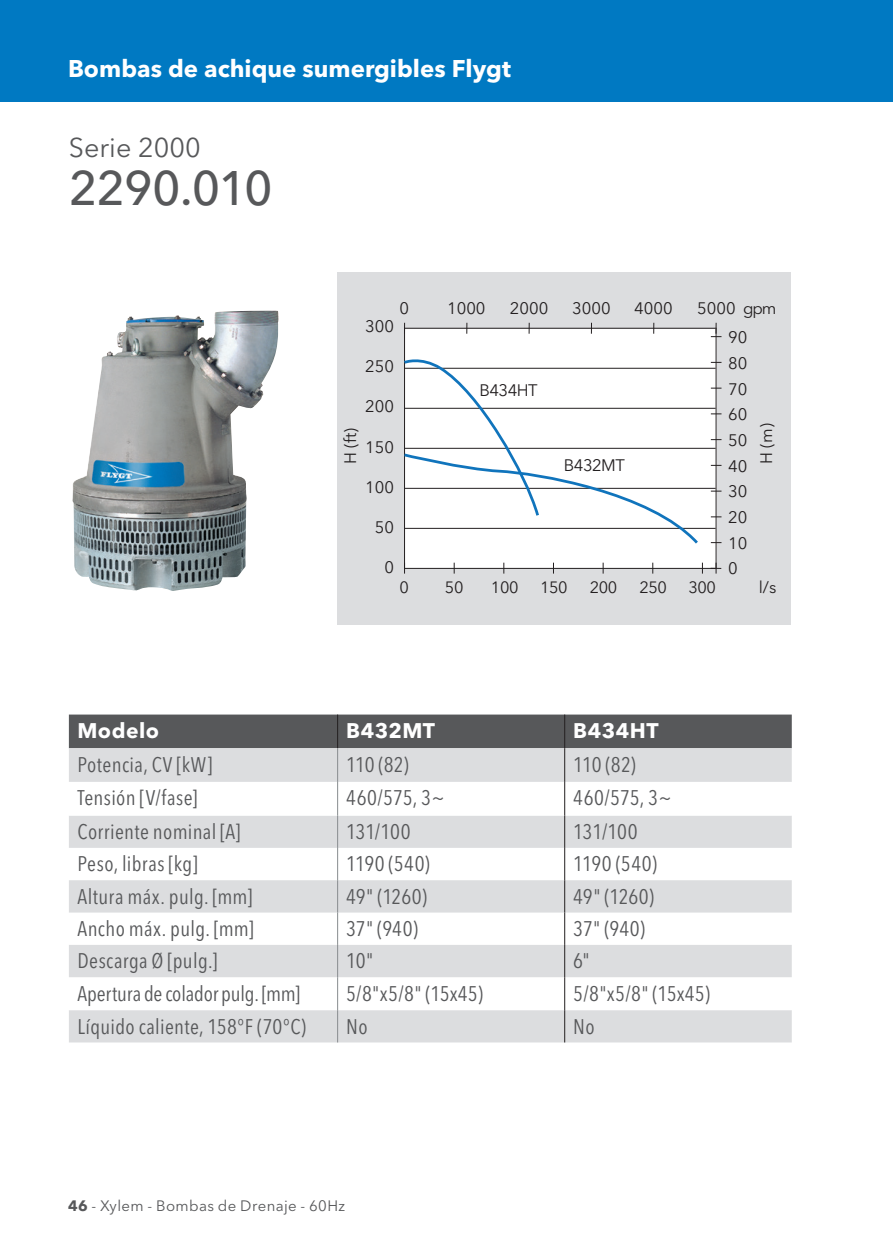
<style>
.page{position:relative;width:893px;height:1259px;background:#fff}
.page>*{position:absolute;margin:0;border:0;box-sizing:border-box;transform-origin:0 0}
.Rudimentary{font:500 48px "Avenir Next LT Pro";letter-spacing:-.02em;color:#57585a}
.Rudimentary-2{font:27px "Avenir Next LT Pro";color:#57585a}
.t1{font:700 24px "Avenir Next LT Pro";color:#fff}
.Table{font:condensed 21px "Avenir Next LT Pro";letter-spacing:.015em;color:#57585a}
.Table-2{font:condensed 21px "Avenir Next LT Pro";letter-spacing:-.01em;color:#57585a}
.Table_top{font:700 21px "Avenir Next LT Pro";letter-spacing:.025em;color:#fff}
.t2{font:16.5px/25.8px "Avenir Next LT Pro";color:#231f20;text-align:justify}
.t3{font:16.2px "Avenir Next LT Pro";letter-spacing:-.02em;color:#231f20}
.t4{font:15px "Avenir Next LT Pro";letter-spacing:.025em;color:#57585a}
.s1{font-weight:700}
</style>
<div class="page">
<img style="left:72px;top:311px;width:207px;height:280px">
<div style="left:0;top:0;width:893px;height:102px;background:#0079c2"></div>
<div style="left:337px;top:272px;width:453px;height:352px;background:#dcdddf"></div>
<div style="left:405px;top:329px;width:312px;height:239px;background:#fff"></div>
<hr style="left:405px;top:568px;width:311px;height:1px;background:#231f20">
<hr style="left:405px;top:328px;width:311px;height:1px;background:#231f20">
<hr style="left:405px;top:528px;width:311px;height:1px;background:#231f20">
<hr style="left:405px;top:448px;width:311px;height:1px;background:#231f20">
<hr style="left:405px;top:488px;width:311px;height:1px;background:#231f20">
<hr style="left:405px;top:408px;width:311px;height:1px;background:#231f20">
<hr style="left:405px;top:368px;width:311px;height:1px;background:#231f20">
<hr style="left:404px;top:328px;width:1px;height:240px;background:#231f20">
<hr style="left:716px;top:328px;width:1px;height:240px;background:#231f20">
<svg style="left:711px;top:562px;width:10px;height:11px"></svg>
<svg style="left:711px;top:323px;width:10px;height:14px"></svg>
<svg style="left:711px;top:387px;width:10px;height:2px"></svg>
<svg style="left:404px;top:359px;width:297px;height:185px"></svg>
<div style="left:69px;top:714px;width:723px;height:34px;background:#57585a"></div>
<div style="left:69px;top:748px;width:723px;height:294px;background:#dcdddf"></div>
<svg style="left:69px;top:782px;width:723px;height:228px"></svg>
<svg style="left:69px;top:880px;width:723px;height:97px;fill:#dcdddf"></svg>
<hr style="left:337px;top:714px;width:1px;height:34px;background:#231f20">
<hr style="left:564px;top:714px;width:1px;height:34px;background:#231f20">
<hr style="left:564px;top:748px;width:1px;height:34px;background:#231f20">
<hr style="left:564px;top:782px;width:1px;height:33px;background:#231f20">
<hr style="left:564px;top:815px;width:1px;height:33px;background:#231f20">
<hr style="left:564px;top:848px;width:1px;height:32px;background:#231f20">
<hr style="left:564px;top:880px;width:1px;height:32px;background:#231f20">
<hr style="left:564px;top:912px;width:1px;height:33px;background:#231f20">
<hr style="left:564px;top:945px;width:1px;height:32px;background:#231f20">
<hr style="left:564px;top:977px;width:1px;height:33px;background:#231f20">
<hr style="left:564px;top:1010px;width:1px;height:32px;background:#231f20">
<hr style="left:337px;top:748px;width:1px;height:34px;background:#888c8f">
<hr style="left:337px;top:782px;width:1px;height:33px;background:#888c8f">
<hr style="left:337px;top:815px;width:1px;height:33px;background:#888c8f">
<hr style="left:337px;top:848px;width:1px;height:32px;background:#888c8f">
<hr style="left:337px;top:880px;width:1px;height:32px;background:#888c8f">
<hr style="left:337px;top:912px;width:1px;height:33px;background:#888c8f">
<hr style="left:337px;top:945px;width:1px;height:32px;background:#888c8f">
<hr style="left:337px;top:977px;width:1px;height:33px;background:#888c8f">
<hr style="left:337px;top:1010px;width:1px;height:32px;background:#888c8f">
<p class="t1" style="left:68px;top:54px;width:444px">Bombas de achique sumergibles Flygt</p>
<p class="Rudimentary-2" style="left:69px;top:131px;width:133px">Serie 2000</p>
<p class="Rudimentary" style="left:69px;top:159px;width:205px">2290.010</p>
<p class="t2" style="left:399px;top:295px;width:11px">0</p>
<p class="t2" style="left:447px;top:295px;width:40px">1000</p>
<p class="t2" style="left:510px;top:295px;width:40px">2000</p>
<p class="t2" style="left:572px;top:295px;width:40px">3000</p>
<p class="t2" style="left:634px;top:295px;width:40px">4000</p>
<p class="t2" style="left:697px;top:295px;width:40px">5000</p>
<p class="t2" style="left:743px;top:295px;width:35px">gpm</p>
<p class="t2" style="left:365px;top:314px;width:30px">300</p>
<p class="t2" style="left:365px;top:354px;width:30px">250</p>
<p class="t2" style="left:365px;top:394px;width:30px">200</p>
<p class="t2" style="left:365px;top:434px;width:30px">150</p>
<p class="t2" style="left:365px;top:474px;width:30px">100</p>
<p class="t2" style="left:375px;top:514px;width:21px">50</p>
<p class="t2" style="left:384px;top:554px;width:11px">0</p>
<p class="t2" style="left:338px;top:463px;width:37px;rotate:-90deg">H (ft)</p>
<p class="t2" style="left:479px;top:378px;width:60px">B434HT</p>
<p class="t2" style="left:564px;top:452px;width:62px">B432MT</p>
<p class="t3" style="left:399px;top:577px;width:11px">0</p>
<p class="t3" style="left:445px;top:577px;width:20px">50</p>
<p class="t3" style="left:491px;top:577px;width:29px">100</p>
<p class="t3" style="left:540px;top:577px;width:29px">150</p>
<p class="t3" style="left:590px;top:577px;width:29px">200</p>
<p class="t3" style="left:639px;top:577px;width:29px">250</p>
<p class="t3" style="left:688px;top:577px;width:29px">300</p>
<p class="t2" style="left:728px;top:325px;width:21px">90<br>80<br>70<br>60<br>50<br>40<br>30<br>20<br>10<br>0</p>
<p class="t2" style="left:753px;top:463px;width:42px;rotate:-90deg">H (m)</p>
<p class="t2" style="left:759px;top:574px;width:19px">l/s</p>
<p class="Table_top" style="left:77px;top:717px;width:83px">Modelo</p>
<p class="Table_top" style="left:346px;top:717px;width:91px">B432MT</p>
<p class="Table_top" style="left:573px;top:717px;width:87px">B434HT</p>
<p class="Table" style="left:77px;top:751px;width:136px">Potencia, CV [kW]</p>
<p class="Table" style="left:346px;top:751px;width:64px">110 (82)</p>
<p class="Table" style="left:573px;top:751px;width:64px">110 (82)</p>
<p class="Table" style="left:77px;top:785px;width:122px">Tensión [V/fase]</p>
<p class="Table" style="left:346px;top:785px;width:100px">460/575, 3~</p>
<p class="Table" style="left:573px;top:785px;width:100px">460/575, 3~</p>
<p class="Table" style="left:77px;top:819px;width:164px">Corriente nominal [A]</p>
<p class="Table" style="left:346px;top:819px;width:66px">131/100</p>
<p class="Table" style="left:573px;top:819px;width:66px">131/100</p>
<p class="Table" style="left:77px;top:851px;width:122px">Peso, libras [kg]</p>
<p class="Table" style="left:346px;top:851px;width:85px">1190 (540)</p>
<p class="Table" style="left:573px;top:851px;width:85px">1190 (540)</p>
<p class="Table" style="left:77px;top:883px;width:177px">Altura máx. pulg. [mm]</p>
<p class="Table" style="left:346px;top:883px;width:82px">49" (1260)</p>
<p class="Table" style="left:573px;top:883px;width:82px">49" (1260)</p>
<p class="Table" style="left:77px;top:916px;width:178px">Ancho máx. pulg. [mm]</p>
<p class="Table" style="left:346px;top:916px;width:73px">37" (940)</p>
<p class="Table" style="left:573px;top:916px;width:73px">37" (940)</p>
<p class="Table" style="left:77px;top:948px;width:141px">Descarga Ø [pulg.]</p>
<p class="Table" style="left:346px;top:948px;width:29px">10"</p>
<p class="Table" style="left:573px;top:948px;width:18px">6"</p>
<p class="Table-2" style="left:77px;top:980px;width:224px">Apertura de colador pulg. [mm]</p>
<p class="Table" style="left:346px;top:980px;width:138px">5/8"x5/8" (15x45)</p>
<p class="Table" style="left:573px;top:980px;width:138px">5/8"x5/8" (15x45)</p>
<p class="Table" style="left:77px;top:1013px;width:230px">Líquido caliente, 158°F (70°C)</p>
<p class="Table" style="left:346px;top:1013px;width:23px">No</p>
<p class="Table" style="left:573px;top:1013px;width:23px">No</p>
<p class="t4" style="left:68px;top:1196px;width:279px"><span class="s1">46</span> - Xylem - Bombas de Drenaje - 60Hz</p>
</div>
